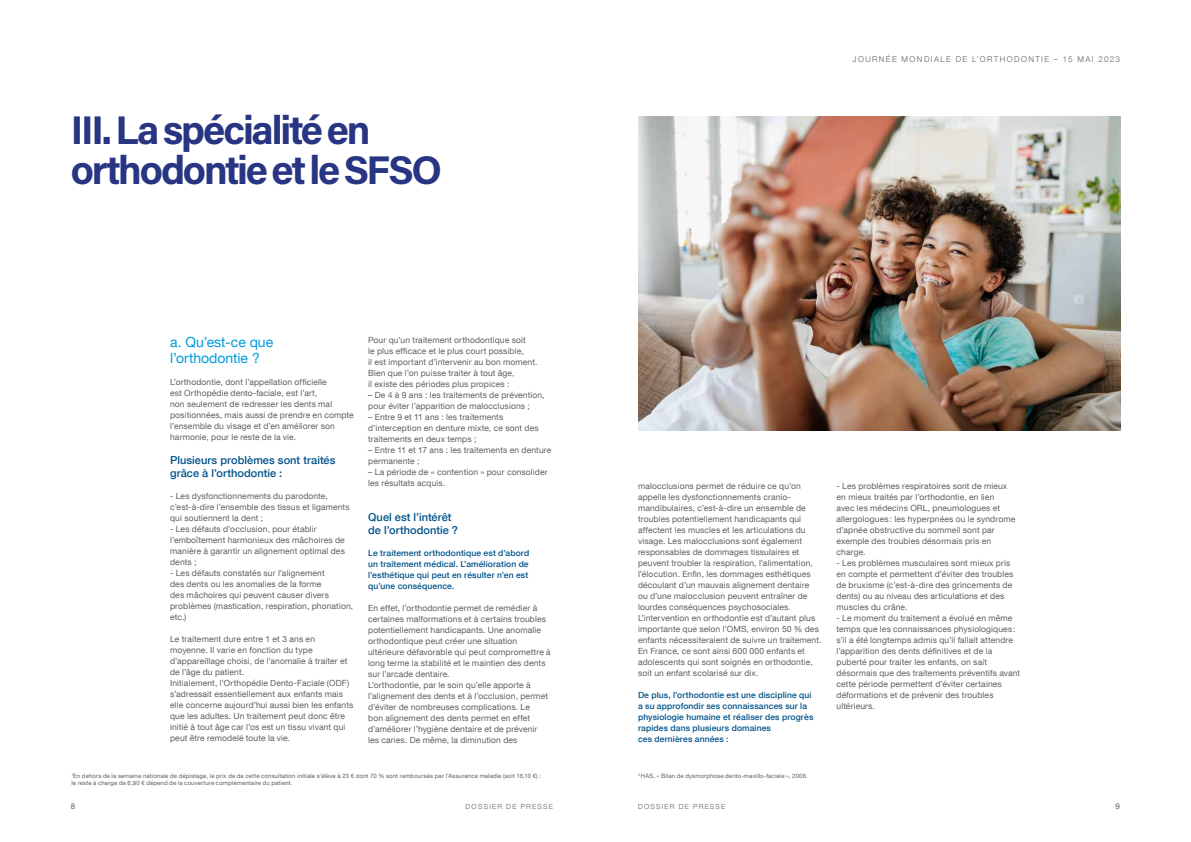
<style>
.page{position:relative;width:1191px;height:842px;background:#fff}
.page>*{position:absolute;margin:0;border:0;box-sizing:border-box;transform-origin:0 0}
.t1{font:700 40px/40px "Acumin Pro";letter-spacing:-.055em;color:#283583}
.t2{font:14px/16px "Helvetica Neue LT Com";color:#009bde}
.t3{font:500 11px/13px "Helvetica Neue LT Com";letter-spacing:.005em;color:#00538a}
.t4{font:8.5px/11px "Helvetica Neue LT Com";letter-spacing:.015em;color:#5c6062}
.t5{font:500 8.5px/11px "Helvetica Neue LT Com";letter-spacing:.015em;color:#00538a}
.t6{font:300 8px "Helvetica Neue LT Com";letter-spacing:.175em;color:#5c6062}
.t7{font:8px "Helvetica Neue LT Com";color:#5c6062}
.t8{font:300 7px "Helvetica Neue LT Com";letter-spacing:.175em;color:#5c6062}
.t9{font:6px/7px "Helvetica Neue LT Com";letter-spacing:.025em;color:#5c6062}
</style>
<div class="page">
<img style="left:639px;top:117px;width:481px;height:314px">
<h1 class="t1" style="left:71px;top:108px;width:373px">III. La spécialité en orthodontie et le SFSO</h1>
<p class="t6" style="left:852px;top:55px;width:269px">JOURNÉE MONDIALE DE L’ORTHODONTIE – 15 MAI 2023</p>
<h2 class="t2" style="left:170px;top:333px;width:105px">a. Qu’est-ce que l’orthodontie ?</h2>
<p class="t4" style="left:170px;top:376px;width:185px">L’orthodontie, dont l’appellation officielle<br>est Orthopédie dento-faciale, est l’art,<br>non seulement de redresser les dents mal positionnées, mais aussi de prendre en compte l’ensemble du visage et d’en améliorer son harmonie, pour le reste de la vie.</p>
<p class="t3" style="left:170px;top:453px;width:167px">Plusieurs problèmes sont traités grâce à l’orthodontie :</p>
<p class="t4" style="left:170px;top:490px;width:181px">- Les dysfonctionnements du parodonte, c’est-à-dire l’ensemble des tissus et ligaments qui soutiennent la dent ;</p>
<p class="t4" style="left:170px;top:523px;width:176px">- Les défauts d’occlusion, pour établir l’emboîtement harmonieux des mâchoires de manière à garantir un alignement optimal des dents ;</p>
<p class="t4" style="left:170px;top:567px;width:184px">- Les défauts constatés sur l’alignement<br>des dents ou les anomalies de la forme<br>des mâchoires qui peuvent causer divers problèmes (mastication, respiration, phonation, etc.)</p>
<p class="t4" style="left:170px;top:633px;width:185px">Le traitement dure entre 1 et 3 ans en moyenne. Il varie en fonction du type d’appareillage choisi, de l’anomalie à traiter et de l’âge du patient.<br>Initialement, l’Orthopédie Dento-Faciale (ODF) s’adressait essentiellement aux enfants mais elle concerne aujourd’hui aussi bien les enfants que les adultes. Un traitement peut donc être initié à tout âge car l’os est un tissu vivant qui peut être remodelé toute la vie.</p>
<p class="t4" style="left:368px;top:334px;width:171px">Pour qu’un traitement orthodontique soit<br>le plus efficace et le plus court possible,<br>il est important d’intervenir au bon moment.<br>Bien que l’on puisse traiter à tout âge,<br>il existe des périodes plus propices :</p>
<p class="t4" style="left:368px;top:389px;width:178px">– De 4 à 9 ans : les traitements de prévention, pour éviter l’apparition de malocclusions ;</p>
<p class="t4" style="left:368px;top:411px;width:172px">– Entre 9 et 11 ans : les traitements d’interception en denture mixte, ce sont des traitements en deux temps ;</p>
<p class="t4" style="left:368px;top:444px;width:185px">– Entre 11 et 17 ans : les traitements en denture permanente ;</p>
<p class="t4" style="left:368px;top:466px;width:181px">– La période de « contention » pour consolider les résultats acquis.</p>
<p class="t3" style="left:368px;top:510px;width:91px">Quel est l’intérêt de l’orthodontie ?</p>
<p class="t5" style="left:368px;top:547px;width:163px;text-align:justify">Le traitement orthodontique est d’abord un traitement médical. L’amélioration de l’esthétique qui peut en résulter n’en est qu’une conséquence.</p>
<p class="t4" style="left:368px;top:602px;width:184px">En effet, l’orthodontie permet de remédier à certaines malformations et à certains troubles potentiellement handicapants. Une anomalie orthodontique peut créer une situation ultérieure défavorable qui peut compromettre à long terme la stabilité et le maintien des dents sur l’arcade dentaire.<br>L’orthodontie, par le soin qu’elle apporte à l’alignement des dents et à l’occlusion, permet d’éviter de nombreuses complications. Le<br>bon alignement des dents permet en effet d’améliorer l’hygiène dentaire et de prévenir<br>les caries. De même, la diminution des</p>
<p class="t4" style="left:638px;top:480px;width:185px">malocclusions permet de réduire ce qu’on appelle les dysfonctionnements cranio&shy;mandibulaires, c’est-à-dire un ensemble de troubles potentiellement handicapants qui affectent les muscles et les articulations du visage. Les malocclusions sont également responsables de dommages tissulaires et peuvent troubler la respiration, l’alimentation, l’élocution. Enfin, les dommages esthétiques découlant d’un mauvais alignement dentaire<br>ou d’une malocclusion peuvent entraîner de lourdes conséquences psychosociales.<br>L’intervention en orthodontie est d’autant plus importante que selon l’OMS, environ 50 % des enfants nécessiteraient de suivre un traitement.<br>En France, ce sont ainsi 600 000 enfants et adolescents qui sont soignés en orthodontie, soit un enfant scolarisé sur dix.</p>
<p class="t5" style="left:638px;top:689px;width:177px">De plus, l’orthodontie est une discipline qui a su approfondir ses connaissances sur la physiologie humaine et réaliser des progrès rapides dans plusieurs domaines<br>ces dernières années :</p>
<p class="t9" style="left:71px;top:772px;width:471px"><sup>1</sup>En dehors de la semaine nationale de dépistage, le prix de de cette consultation initiale s’élève à 23 € dont 70 % sont remboursés par l’Assurance maladie (soit 16,10 €) : le reste à charge de 6,90 € dépend de la couverture complémentaire du patient.</p>
<p class="t9" style="left:638px;top:772px;width:171px"><sup>2</sup> HAS, « Bilan de dysmorphose dento-maxillo-faciale », 2006.</p>
<p class="t4" style="left:836px;top:480px;width:180px">- Les problèmes respiratoires sont de mieux en mieux traités par l’orthodontie, en lien<br>avec les médecins ORL, pneumologues et allergologues: les hyperpnées ou le syndrome d’apnée obstructive du sommeil sont par exemple des troubles désormais pris en charge.</p>
<p class="t4" style="left:836px;top:557px;width:178px">- Les problèmes musculaires sont mieux pris en compte et permettent d’éviter des troubles de bruxisme (c’est-à-dire des grincements de dents) ou au niveau des articulations et des muscles du crâne.</p>
<p class="t4" style="left:836px;top:612px;width:185px">- Le moment du traitement a évolué en même temps que les connaissances physiologiques: s’il a été longtemps admis qu’il fallait attendre l’apparition des dents définitives et de la puberté pour traiter les enfants, on sait désormais que des traitements préventifs avant cette période permettent d’éviter certaines déformations et de prévenir des troubles ultérieurs.</p>
<p class="t7" style="left:71px;top:801px;width:6px">8</p>
<p class="t8" style="left:465px;top:803px;width:89px">DOSSIER DE PRESSE</p>
<p class="t8" style="left:638px;top:803px;width:89px">DOSSIER DE PRESSE</p>
<p class="t7" style="left:1115px;top:801px;width:6px">9</p>
</div>
